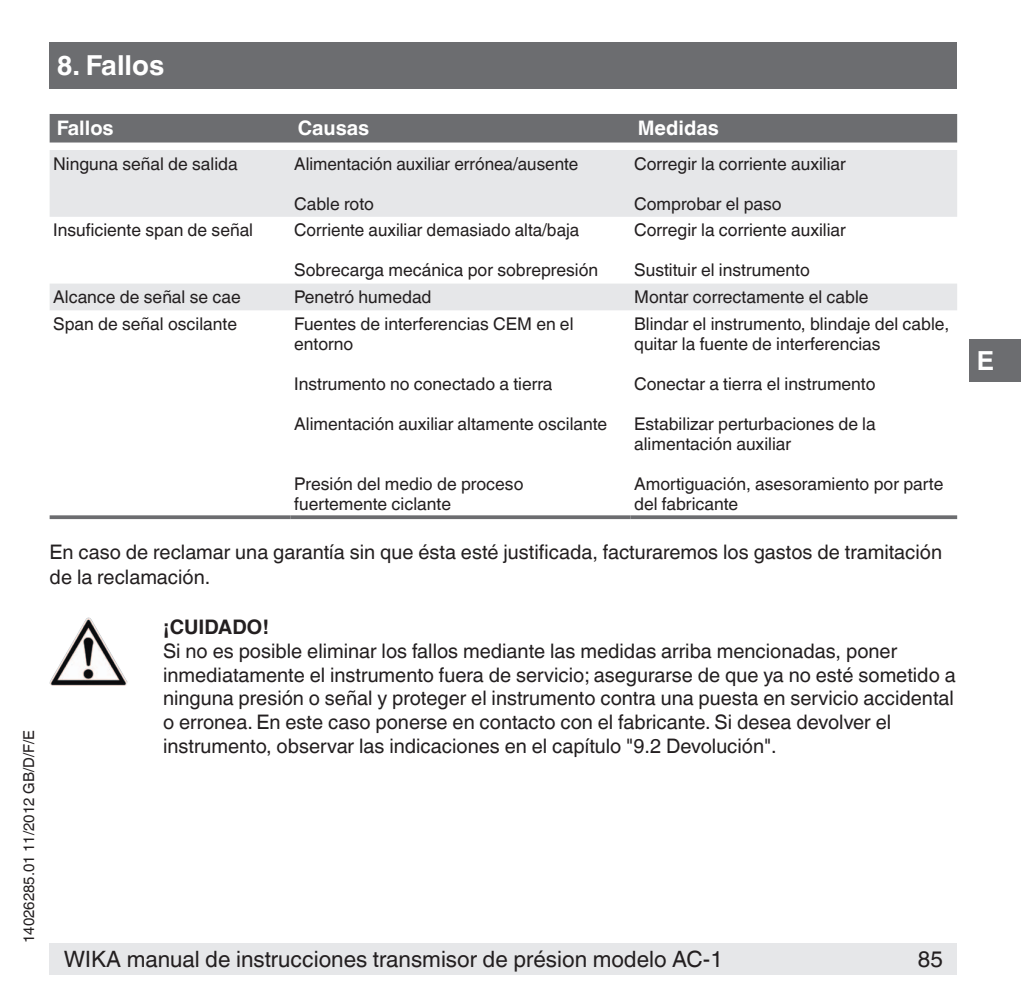
<style>
.page{position:relative;width:1021px;height:1007px;background:#fff}
.page>*{position:absolute;margin:0;border:0;box-sizing:border-box;transform-origin:0 0}
.t1{font:700 27.5px "Helvetica World";color:#fff}
.t2{font:700 26.25px "Helvetica World";color:#fff}
.t3{font:22.5px "Helvetica World";color:#231f20}
.t4{font:20px/23.8px "Helvetica World";color:#231f20}
.t5{font:700 20px "Helvetica World";color:#fff}
.t6{font:700 20px "Helvetica World";color:#231f20}
.t7{font:17.5px/20px "Helvetica World";color:#231f20}
.t8{font:15px "Helvetica World";color:#231f20}
</style>
<div class="page">
<div style="left:50px;top:943px;width:907px;height:31px;background:#e6e7e9"></div>
<div style="left:50px;top:43px;width:907px;height:46px;background:#6c6d70"></div>
<div style="left:969px;top:338px;width:51px;height:43px;background:#6c6d70"></div>
<div style="left:50px;top:114px;width:907px;height:28px;background:#6c6d70"></div>
<svg style="left:50px;top:150px;width:907px;height:160px;fill:#e6e7e9"></svg>
<svg style="left:50px;top:515px;width:241px;height:4px"></svg>
<svg style="left:291px;top:515px;width:339px;height:4px"></svg>
<svg style="left:630px;top:515px;width:327px;height:4px"></svg>
<img style="left:63px;top:617px;width:25px;height:41px">
<h1 class="t1" style="left:57px;top:50px;width:109px">8. Fallos</h1>
<p class="t8" style="left:20px;top:943px;width:214px;rotate:-90deg">14026285.01 11/2012 GB/D/F/E</p>
<p class="t5" style="left:57px;top:117px;width:59px">Fallos</p>
<p class="t5" style="left:298px;top:117px;width:73px">Causas</p>
<p class="t5" style="left:637px;top:117px;width:83px">Medidas</p>
<p class="t7" style="left:53px;top:154px;width:186px">Ninguna señal de salida</p>
<p class="t7" style="left:294px;top:154px;width:286px">Alimentación auxiliar errónea/ausente</p>
<p class="t7" style="left:294px;top:194px;width:81px">Cable roto</p>
<p class="t7" style="left:634px;top:154px;width:213px">Corregir la corriente auxiliar</p>
<p class="t7" style="left:634px;top:194px;width:149px">Comprobar el paso</p>
<p class="t7" style="left:53px;top:220px;width:201px">Insuficiente span de señal</p>
<p class="t7" style="left:294px;top:220px;width:286px">Corriente auxiliar demasiado alta/baja</p>
<p class="t7" style="left:294px;top:260px;width:305px">Sobrecarga mecánica por sobrepresión</p>
<p class="t7" style="left:634px;top:220px;width:213px">Corregir la corriente auxiliar</p>
<p class="t7" style="left:634px;top:260px;width:177px">Sustituir el instrumento</p>
<p class="t7" style="left:53px;top:287px;width:189px">Alcance de señal se cae</p>
<p class="t7" style="left:294px;top:287px;width:139px">Penetró humedad</p>
<p class="t7" style="left:634px;top:287px;width:236px">Montar correctamente el cable</p>
<p class="t7" style="left:53px;top:314px;width:185px">Span de señal oscilante</p>
<p class="t7" style="left:294px;top:314px;width:281px">Fuentes de interferencias CEM en el entorno</p>
<p class="t7" style="left:294px;top:374px;width:260px">Instrumento no conectado a tierra</p>
<p class="t7" style="left:294px;top:414px;width:314px">Alimentación auxiliar altamente oscilante</p>
<p class="t7" style="left:634px;top:314px;width:316px">Blindar el instrumento, blindaje del cable, quitar la fuente de interferencias</p>
<p class="t7" style="left:634px;top:374px;width:243px">Conectar a tierra el instrumento</p>
<p class="t7" style="left:634px;top:414px;width:243px">Estabilizar perturbaciones de la alimentación auxiliar</p>
<p class="t7" style="left:634px;top:474px;width:311px">Amortiguación, asesoramiento por parte del fabricante</p>
<p class="t4" style="left:50px;top:539px;width:894px;line-height:25px">En caso de reclamar una garantía sin que ésta esté justificada, facturaremos los gastos de tramitación de la reclamación.</p>
<p class="t6" style="left:163px;top:615px;width:107px">¡CUIDADO!</p>
<p class="t4" style="left:163px;top:639px;width:794px">Si no es posible eliminar los fallos mediante las medidas arriba mencionadas, poner inmediatamente el instrumento fuera de servicio; asegurarse de que ya no esté sometido a ninguna presión o señal y proteger el instrumento contra una puesta en servicio accidental o erronea. En este caso ponerse en contacto con el fabricante. Si desea devolver el instrumento, observar las indicaciones en el capítulo "9.2 Devolución".</p>
<p class="t7" style="left:294px;top:474px;width:231px">Presión del medio de proceso fuertemente ciclante</p>
<p class="t3" style="left:64px;top:946px;width:660px">WIKA manual de instrucciones transmisor de présion modelo AC-1</p>
<p class="t3" style="left:917px;top:946px;width:27px">85</p>
<h2 class="t2" style="left:976px;top:345px;width:19px">E</h2>
</div>
